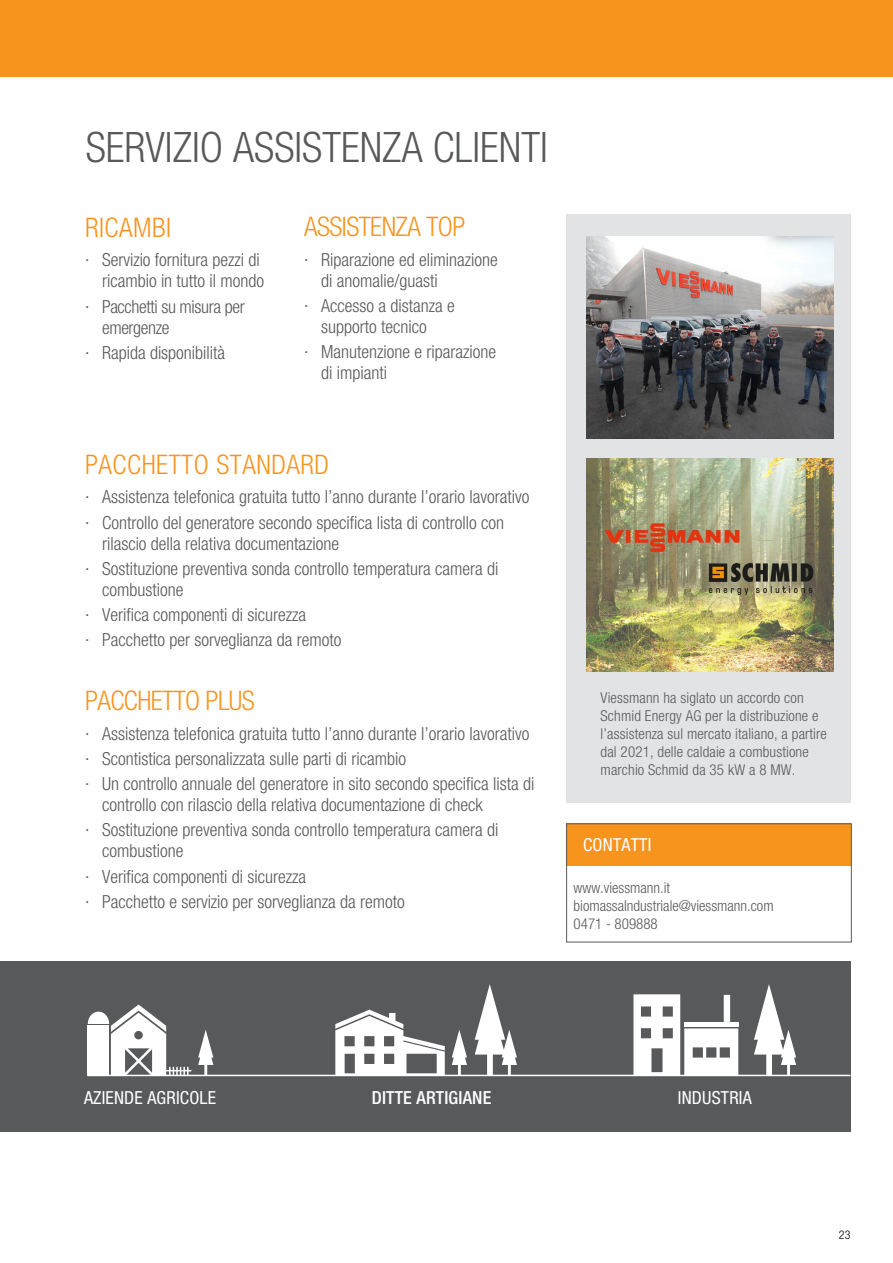
<style>
.page{position:relative;width:893px;height:1263px;background:#fff}
.page>*{position:absolute;margin:0;border:0;box-sizing:border-box;transform-origin:0 0}
.t1{font:300 condensed 42px "Helvetica Neue";color:#58595b}
.t2{font:300 condensed 27px "Helvetica Neue";letter-spacing:-.02em;color:#f7941e}
.t3{font:300 condensed 27px "Helvetica Neue";letter-spacing:.02em;color:#f7941e}
.t4{font:300 condensed 18px/25.2px "Helvetica Neue";color:#58595b}
.t5{font:condensed 18px "Helvetica Neue";letter-spacing:.01em;color:#fff}
.t6{font:300 condensed 18px/21px "Helvetica Neue";letter-spacing:-.02em;color:#58595b}
.t7{font:500 condensed 18px "Helvetica Neue";letter-spacing:.01em;color:#fff}
.t8{font:300 condensed 15px/18px "Helvetica Neue";letter-spacing:.01em;color:#58595b}
.t9{font:300 condensed 12px "Helvetica Neue";color:#000}
</style>
<div class="page">
<div style="left:0;top:961px;width:850px;height:170px;background:#58595b"></div>
<div style="left:566px;top:215px;width:284px;height:588px;background:#e2e3e4"></div>
<img style="left:587px;top:459px;width:246px;height:212px">
<img style="left:587px;top:236px;width:246px;height:202px">
<svg style="left:754px;top:984px;width:42px;height:91px"></svg>
<svg style="left:633px;top:994px;width:105px;height:81px"></svg>
<svg style="left:198px;top:1030px;width:15px;height:45px"></svg>
<svg style="left:88px;top:1004px;width:103px;height:71px"></svg>
<svg style="left:335px;top:1010px;width:110px;height:65px"></svg>
<svg style="left:475px;top:984px;width:42px;height:91px"></svg>
<svg style="left:452px;top:1030px;width:15px;height:45px"></svg>
<hr style="left:88px;top:1075px;width:762px;height:1px;background:#fff">
<div style="left:0;top:0;width:893px;height:77px;background:#f7941e"></div>
<div style="left:566px;top:824px;width:285px;height:42px;background:#f7941e"></div>
<h1 class="t1" style="left:86px;top:123px;width:464px">SERVIZIO ASSISTENZA CLIENTI</h1>
<h2 class="t3" style="left:85px;top:212px;width:88px">RICAMBI</h2>
<p class="t4" style="left:85px;top:249px;width:181px;line-height:21px;text-align:right">· Servizio fornitura pezzi di ricambio in tutto il mondo</p>
<p class="t6" style="left:102px;top:296px;width:144px;text-indent:-17px">· Pacchetti su misura per emergenze</p>
<p class="t4" style="left:85px;top:340px;width:142px">· Rapida disponibilità</p>
<h2 class="t2" style="left:304px;top:211px;width:163px">ASSISTENZA TOP</h2>
<p class="t4" style="left:321px;top:249px;width:178px;line-height:21px;text-indent:-17px">· Riparazione ed eliminazione di anomalie/guasti</p>
<p class="t4" style="left:321px;top:295px;width:135px;line-height:21px;text-indent:-17px">· Accesso a distanza e supporto tecnico</p>
<p class="t4" style="left:321px;top:341px;width:176px;line-height:21px;text-indent:-17px">· Manutenzione e riparazione di impianti</p>
<h2 class="t3" style="left:85px;top:449px;width:246px">PACCHETTO STANDARD</h2>
<p class="t4" style="left:85px;top:484px;width:446px">· Assistenza telefonica gratuita tutto l’anno durante l’orario lavorativo · Controllo del generatore secondo specifica lista di controllo con</p>
<p class="t4" style="left:85px;top:530px;width:415px;text-indent:17px">rilascio della relativa documentazione<br>· Sostituzione preventiva sonda controllo temperatura camera di</p>
<p class="t4" style="left:85px;top:577px;width:258px;text-indent:17px">combustione<br>· Verifica componenti di sicurezza<br>· Pacchetto per sorveglianza da remoto</p>
<h2 class="t2" style="left:85px;top:685px;width:171px">PACCHETTO PLUS</h2>
<p class="t4" style="left:85px;top:720px;width:451px">· Assistenza telefonica gratuita tutto l’anno durante l’orario lavorativo · Scontistica personalizzata sulle parti di ricambio<br>· Un controllo annuale del generatore in sito secondo specifica lista di</p>
<p class="t4" style="left:85px;top:792px;width:415px;text-align:center">controllo con rilascio della relativa documentazione di check<br>· Sostituzione preventiva sonda controllo temperatura camera di</p>
<p class="t4" style="left:85px;top:838px;width:321px;text-indent:17px">combustione<br>· Verifica componenti di sicurezza<br>· Pacchetto e servizio per sorveglianza da remoto</p>
<p class="t8" style="left:601px;top:688px;width:228px">Viessmann ha siglato un accordo con Schmid Energy AG per la distribuzione e l’assistenza sul mercato italiano, a partire dal 2021, delle caldaie a combustione marchio Schmid da 35 kW a 8 MW.</p>
<p class="t5" style="left:583px;top:835px;width:70px">CONTATTI</p>
<p class="t8" style="left:574px;top:879px;width:201px">www.viessmann.it biomassaIndustriale@viessmann.com<br>0471 - 809888</p>
<p class="t5" style="left:84px;top:1087px;width:134px">AZIENDE AGRICOLE</p>
<p class="t7" style="left:372px;top:1087px;width:121px">DITTE ARTIGIANE</p>
<p class="t5" style="left:678px;top:1087px;width:75px">INDUSTRIA</p>
<p class="t9" style="left:839px;top:1228px;width:13px">23</p>
</div>
